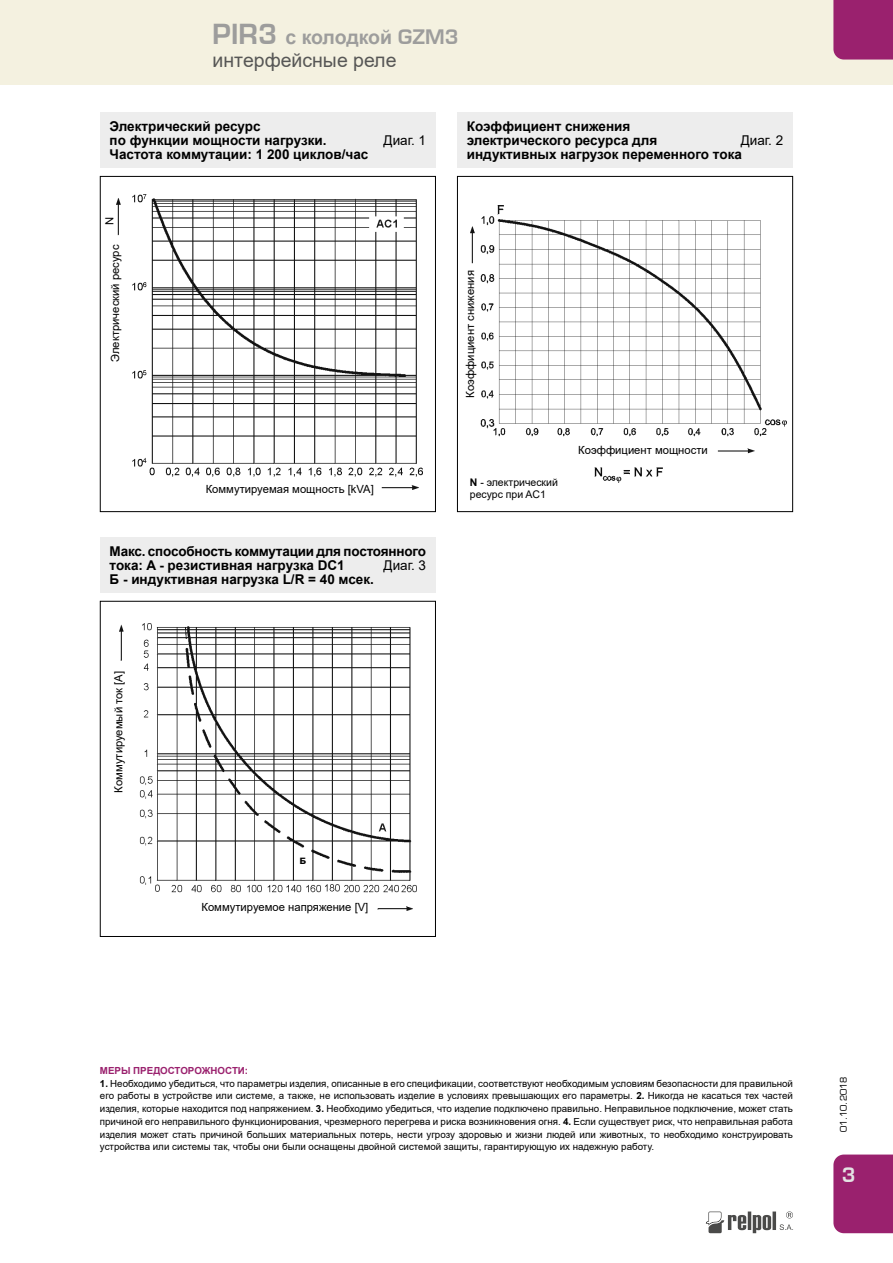
<style>
.page{position:relative;width:893px;height:1263px;background:#fff}
.page>*{position:absolute;margin:0;border:0;box-sizing:border-box;transform-origin:0 0}
.t1{font:19.5px/22.5px "Arial";color:#575756}
.t2{font:700 19.5px "Euromode";color:#e3e3e3}
.t3{font:700 13.5px/14.2px "Arial";color:#000}
.t4{font:13.5px "Arial";color:#000}
.t5{font:11.25px "Arial";color:#000}
.t6{font:700 11.25px "Arial";color:#000}
.t7{font:10.5px/12.6px "Arial";color:#000}
.t8{font:9.75px/12.8px "Arial";color:#000;text-align:justify}
.t9{font:700 9.75px "Arial";color:#9a216e}
.t10{font:9px "Euromode";color:#000}
.s1{font-family:"Euromode";font-weight:700;font-size:27px;color:#9d9d9c}
.s2{font-weight:700;color:#9d9d9c}
.s3{font-family:"Euromode";font-weight:700;color:#9d9d9c}
.s4{font-weight:700}
</style>
<div class="page">
<svg style="left:706px;top:1211px;width:87px;height:22px"></svg>
<div style="left:0;top:0;width:893px;height:85px;background:#f4f1e0"></div>
<div style="left:833px;top:1154px;width:60px;height:79px;background:#9a216e"></div>
<div style="left:833px;top:0;width:60px;height:60px;background:#9a216e"></div>
<img style="left:117px;top:194px;width:305px;height:296px">
<div style="left:457px;top:113px;width:336px;height:55px;background:#ededed"></div>
<div style="left:100px;top:537px;width:336px;height:56px;background:#ededed"></div>
<div style="left:100px;top:601px;width:336px;height:336px;border:1px solid #000"></div>
<div style="left:457px;top:176px;width:336px;height:336px;border:1px solid #000"></div>
<img style="left:471px;top:206px;width:315px;height:276px">
<div style="left:100px;top:113px;width:336px;height:55px;background:#ededed"></div>
<div style="left:100px;top:176px;width:336px;height:336px;border:1px solid #000"></div>
<img style="left:119px;top:623px;width:298px;height:287px">
<div style="left:300px;top:855px;width:8px;height:11px;background:#fff"></div>
<h1 class="t1" style="left:213px;top:26px;width:247px"><span class="s1">PIR3</span> <span class="s2">с колодкой</span> <span class="s3">GZM3 </span>интерфейсные реле</h1>
<h2 class="t3" style="left:110px;top:119px;width:218px">Электрический ресурс<br>по функции мощности нагрузки.</h2>
<h2 class="t3" style="left:110px;top:147px;width:260px">Частота коммутации: 1 200 циклов/час</h2>
<h2 class="t4" style="left:384px;top:131px;width:44px">Диаг. 1</h2>
<h2 class="t3" style="left:467px;top:119px;width:192px">Коэффициент снижения электрического ресурса для</h2>
<h2 class="t4" style="left:741px;top:131px;width:44px">Диаг. 2</h2>
<h2 class="t3" style="left:467px;top:147px;width:277px">индуктивных нагрузок переменного тока</h2>
<p class="t5" style="left:102px;top:225px;width:10px;rotate:-90deg">N</p>
<p class="t5" style="left:108px;top:362px;width:119px;rotate:-90deg">Электрический ресурс</p>
<p class="t5" style="left:206px;top:481px;width:170px">Коммутируемая мощность [kVA]</p>
<h2 class="t3" style="left:110px;top:544px;width:318px">Макс. способность коммутации для постоянного тока: A - резистивная нагрузка DC1</h2>
<h2 class="t4" style="left:384px;top:556px;width:44px">Диаг. 3</h2>
<h2 class="t3" style="left:110px;top:572px;width:266px">Б - индуктивная нагрузка L/R = 40 мсек.</h2>
<p class="t5" style="left:462px;top:398px;width:129px;rotate:-90deg">Коэффициент снижения</p>
<p class="t7" style="left:470px;top:476px;width:90px"><span class="s4">N</span> - электрический ресурс при AC1</p>
<p class="t5" style="left:578px;top:443px;width:131px">Коэффициент мощности</p>
<p class="t5" style="left:111px;top:793px;width:123px;rotate:-90deg">Коммутируемый ток [A]</p>
<p class="t6" style="left:300px;top:852px;width:8px">б</p>
<p class="t5" style="left:201px;top:899px;width:168px">Коммутируемое напряжение [V]</p>
<p class="t9" style="left:100px;top:1063px;width:150px">МЕРЫ ПРЕДОСТОРОЖНОСТИ:</p>
<p class="t8" style="left:100px;top:1077px;width:695px"><span class="s4">1.</span> Необходимо убедиться, что параметры изделия, описанные в его спецификации, соответствуют необходимым условиям безопасности для правильной его работы в устройстве или системе, а также, не использовать изделие в условиях превышающих его параметры. <span class="s4">2.</span> Никогда не касаться тех частей изделия, которые находится под напряжением. <span class="s4">3.</span> Необходимо убедиться, что изделие подключено правильно. Неправильное подключение, может стать причиной его неправильного функционирования, чрезмерного перегрева и риска возникновения огня. <span class="s4">4.</span> Если существует риск, что неправильная работа изделия может стать причиной больших материальных потерь, нести угрозу здоровью и жизни людей или животных, то необходимо конструировать устройства или системы так, чтобы они были оснащены двойной системой защиты, гарантирующую их надежную работу.</p>
<p class="t10" style="left:838px;top:1132px;width:57px;rotate:-90deg">01.10.2018</p>
<h1 class="t2" style="left:842px;top:1163px;width:15px">3</h1>
</div>
